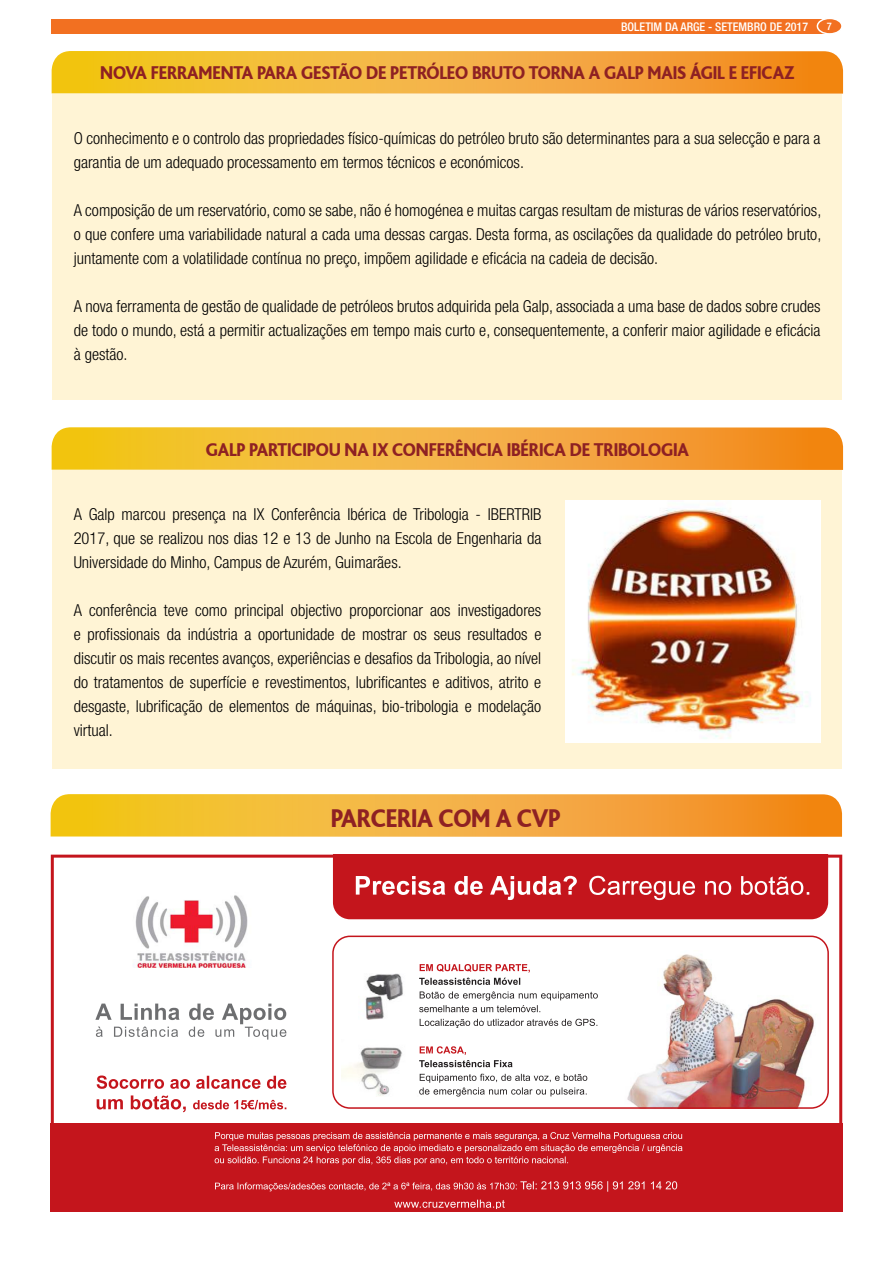
<style>
.page{position:relative;width:893px;height:1263px;background:#fff}
.page>*{position:absolute;margin:0;border:0;box-sizing:border-box;transform-origin:0 0}
.t1{font:800 27px "Bliss";letter-spacing:-.01em;color:#8e2123;scale:.9 1}
.t2{font:800 19.5px "Bliss";letter-spacing:-.01em;color:#8e2123;scale:.9 1}
.t3{font:300 condensed 16.5px/24px "Helvetica Neue";color:#000;text-align:justify}
.t4{font:500 condensed 12px "Helvetica Neue";color:#fff}
.t5{font:500 condensed 10.5px "Helvetica Neue";color:#fff}
</style>
<div class="page">
<div style="left:51px;top:19px;width:779px;height:14px;background:#f27021"></div>
<div style="left:817px;top:18px;width:25px;height:16px;background:#f27021;border-radius:50%"></div>
<div style="left:817px;top:18px;width:26px;height:17px;border:2px solid #fff;border-radius:50%"></div>
<svg style="left:51px;top:855px;width:791px;height:357px"></svg>
<svg style="left:52px;top:51px;width:791px;height:43px;background:#f3ae36"></svg>
<div style="left:52px;top:94px;width:790px;height:305px;background:#fff4d5"></div>
<svg style="left:52px;top:427px;width:791px;height:43px;background:#f3ae36"></svg>
<div style="left:52px;top:470px;width:790px;height:299px;background:#fff4d5"></div>
<img style="left:565px;top:501px;width:256px;height:241px">
<svg style="left:51px;top:794px;width:791px;height:43px;background:#f3ae36"></svg>
<p class="t4" style="left:621px;top:20px;width:188px">BOLETIM DA ARGE - SETEMBRO DE 2017</p>
<p class="t5" style="left:827px;top:20px;width:7px">7</p>
<p class="t2" style="left:100px;top:63px;width:773px">NOVA FERRAMENTA PARA GESTÃO DE PETRÓLEO BRUTO TORNA A GALP MAIS ÁGIL E EFICAZ</p>
<p class="t3" style="left:74px;top:126px;width:748px">O conhecimento e o controlo das propriedades físico-químicas do petróleo bruto são determinantes para a sua selecção e para a garantia de um adequado processamento em termos técnicos e económicos.</p>
<p class="t3" style="left:74px;top:198px;width:749px">A composição de um reservatório, como se sabe, não é homogénea e muitas cargas resultam de misturas de vários reservatórios, o que confere uma variabilidade natural a cada uma dessas cargas. Desta forma, as oscilações da qualidade do petróleo bruto, juntamente com a volatilidade contínua no preço, impõem agilidade e eficácia na cadeia de decisão.</p>
<p class="t3" style="left:74px;top:294px;width:748px">A nova ferramenta de gestão de qualidade de petróleos brutos adquirida pela Galp, associada a uma base de dados sobre crudes de todo o mundo, está a permitir actualizações em tempo mais curto e, consequentemente, a conferir maior agilidade e eficácia à gestão.</p>
<p class="t2" style="left:206px;top:439px;width:538px">GALP PARTICIPOU NA IX CONFERÊNCIA IBÉRICA DE TRIBOLOGIA</p>
<p class="t3" style="left:74px;top:502px;width:469px">A Galp marcou presença na IX Conferência Ibérica de Tribologia - IBERTRIB 2017, que se realizou nos dias 12 e 13 de Junho na Escola de Engenharia da Universidade do Minho, Campus de Azurém, Guimarães.</p>
<p class="t3" style="left:74px;top:598px;width:469px">A conferência teve como principal objectivo proporcionar aos investigadores e profissionais da indústria a oportunidade de mostrar os seus resultados e discutir os mais recentes avanços, experiências e desafios da Tribologia, ao nível do tratamentos de superfície e revestimentos, lubrificantes e aditivos, atrito e desgaste, lubrificação de elementos de máquinas, bio-tribologia e modelação virtual.</p>
<h1 class="t1" style="left:331px;top:804px;width:257px">PARCERIA COM A CVP</h1>
</div>
